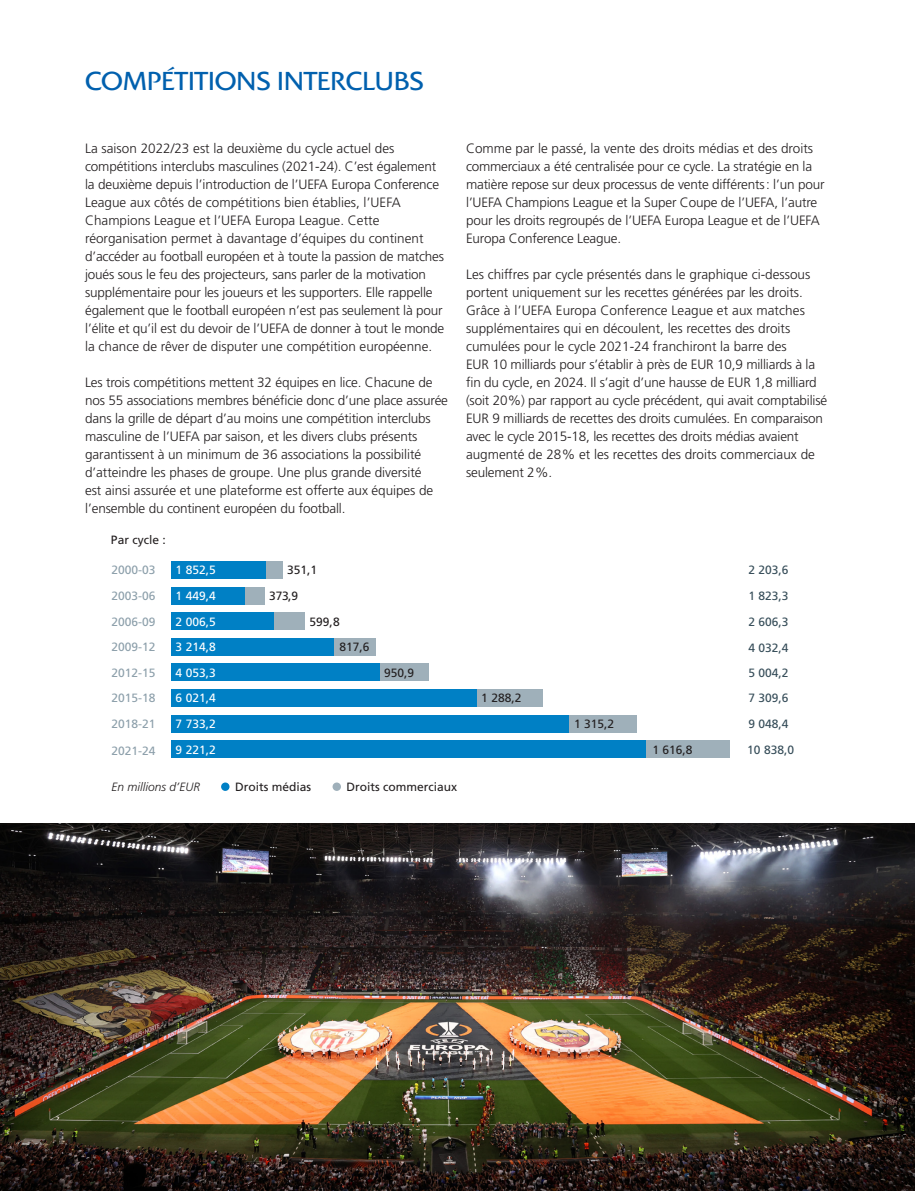
<style>
.page{position:relative;width:915px;height:1191px;background:#fff}
.page>*{position:absolute;margin:0;border:0;box-sizing:border-box;transform-origin:0 0}
.TXT_Titre_1{font:27px "UEFA Colosseum";letter-spacing:-.02em;color:#0160ae}
.TXT_Courant{font:300 13.5px/18px "Frutiger LT Pro";letter-spacing:-.015em;color:#231f20}
.t1{font:12px "Frutiger LT Pro";color:#231f20}
.t2{font:12px/25.5px "Frutiger LT Pro";color:#8c9faa}
.t3{font:12px/25.2px "Frutiger LT Pro";color:#364d59}
.t4{font:12px "Frutiger LT Pro";color:#fff}
.t5{font:italic 300 12px "Frutiger LT Pro";color:#231f20}
</style>
<div class="page">
<div style="left:171px;top:638px;width:163px;height:17px;background:#0080c5"></div>
<div style="left:334px;top:638px;width:42px;height:17px;background:#9fb0ba"></div>
<div style="left:171px;top:664px;width:209px;height:17px;background:#0080c5"></div>
<div style="left:380px;top:664px;width:49px;height:17px;background:#9fb0ba"></div>
<div style="left:171px;top:689px;width:306px;height:17px;background:#0080c5"></div>
<div style="left:477px;top:689px;width:66px;height:17px;background:#9fb0ba"></div>
<div style="left:171px;top:715px;width:398px;height:17px;background:#0080c5"></div>
<div style="left:569px;top:715px;width:68px;height:17px;background:#9fb0ba"></div>
<div style="left:171px;top:740px;width:475px;height:17px;background:#0080c5"></div>
<div style="left:646px;top:740px;width:83px;height:17px;background:#9fb0ba"></div>
<div style="left:171px;top:587px;width:75px;height:17px;background:#0080c5"></div>
<div style="left:246px;top:587px;width:19px;height:17px;background:#9fb0ba"></div>
<div style="left:171px;top:613px;width:103px;height:17px;background:#0080c5"></div>
<div style="left:274px;top:613px;width:31px;height:17px;background:#9fb0ba"></div>
<div style="left:171px;top:561px;width:95px;height:17px;background:#0080c5"></div>
<div style="left:266px;top:561px;width:16px;height:17px;background:#9fb0ba"></div>
<div style="left:221px;top:782px;width:8px;height:9px;background:#0080c5;border-radius:50%"></div>
<div style="left:332px;top:782px;width:9px;height:9px;background:#9fb0ba;border-radius:50%"></div>
<img style="left:0;top:823px;width:914px;height:368px">
<p class="TXT_Titre_1" style="left:85px;top:62px;width:340px">COMPÉTITIONS INTERCLUBS</p>
<p class="TXT_Courant" style="left:85px;top:139px;width:360px">La saison 2022/23 est la deuxième du cycle actuel des compétitions interclubs masculines (2021-24). C’est également la deuxième depuis l’introduction de l’UEFA Europa Conference League aux côtés de compétitions bien établies, l’UEFA Champions League et l’UEFA Europa League. Cette réorganisation permet à davantage d’équipes du continent d’accéder au football européen et à toute la passion de matches joués sous le feu des projecteurs, sans parler de la motivation supplémentaire pour les joueurs et les supporters. Elle rappelle également que le football européen n’est pas seulement là pour l’élite et qu’il est du devoir de l’UEFA de donner à tout le monde la chance de rêver de disputer une compétition européenne.</p>
<p class="TXT_Courant" style="left:85px;top:373px;width:364px">Les trois compétitions mettent 32 équipes en lice. Chacune de nos 55 associations membres bénéficie donc d’une place assurée dans la grille de départ d’au moins une compétition interclubs masculine de l’UEFA par saison, et les divers clubs présents garantissent à un minimum de 36 associations la possibilité d’atteindre les phases de groupe. Une plus grande diversité<br>est ainsi assurée et une plateforme est offerte aux équipes de l’ensemble du continent européen du football.</p>
<p class="TXT_Courant" style="left:466px;top:139px;width:360px">Comme par le passé, la vente des droits médias et des droits commerciaux a été centralisée pour ce cycle. La stratégie en la matière repose sur deux processus de vente différents: l’un pour l’UEFA Champions League et la Super Coupe de l’UEFA, l’autre pour les droits regroupés de l’UEFA Europa League et de l’UEFA Europa Conference League.</p>
<p class="TXT_Courant" style="left:466px;top:265px;width:362px">Les chiffres par cycle présentés dans le graphique ci-dessous portent uniquement sur les recettes générées par les droits.<br>Grâce à l’UEFA Europa Conference League et aux matches supplémentaires qui en découlent, les recettes des droits cumulées pour le cycle 2021-24 franchiront la barre des<br>EUR 10 milliards pour s’établir à près de EUR 10,9 milliards à la fin du cycle, en 2024. Il s’agit d’une hausse de EUR 1,8 milliard (soit 20%) par rapport au cycle précédent, qui avait comptabilisé EUR 9 milliards de recettes des droits cumulées. En comparaison avec le cycle 2015-18, les recettes des droits médias avaient augmenté de 28% et les recettes des droits commerciaux de seulement 2%.</p>
<p class="t1" style="left:111px;top:533px;width:56px">Par cycle :</p>
<p class="t2" style="left:111px;top:557px;width:46px">2000-03</p>
<p class="t4" style="left:176px;top:563px;width:42px">1 852,5</p>
<p class="t1" style="left:287px;top:563px;width:32px">351,1</p>
<p class="t3" style="left:748px;top:557px;width:42px">2 203,6</p>
<p class="t2" style="left:111px;top:583px;width:46px">2003-06<br>2006-09</p>
<p class="t4" style="left:176px;top:589px;width:42px">1 449,4</p>
<p class="t1" style="left:269px;top:589px;width:30px">373,9</p>
<p class="t4" style="left:176px;top:614px;width:42px">2 006,5</p>
<p class="t1" style="left:309px;top:615px;width:32px">599,8</p>
<p class="t3" style="left:748px;top:583px;width:42px">1 823,3</p>
<p class="t3" style="left:748px;top:609px;width:42px">2 606,3</p>
<p class="t2" style="left:111px;top:634px;width:46px">2009-12</p>
<p class="t2" style="left:111px;top:660px;width:46px">2012-15<br>2015-18</p>
<p class="t4" style="left:176px;top:640px;width:42px">3 214,8</p>
<p class="t1" style="left:339px;top:640px;width:32px">817,6</p>
<p class="t4" style="left:176px;top:665px;width:42px">4 053,3</p>
<p class="t1" style="left:384px;top:665px;width:32px">950,9</p>
<p class="t4" style="left:176px;top:691px;width:42px">6 021,4</p>
<p class="t1" style="left:481px;top:691px;width:42px">1 288,2</p>
<p class="t3" style="left:748px;top:635px;width:42px">4 032,4</p>
<p class="t3" style="left:748px;top:660px;width:42px">5 004,2<br>7 309,6</p>
<p class="t2" style="left:111px;top:711px;width:46px">2018-21</p>
<p class="t2" style="left:111px;top:738px;width:46px">2021-24</p>
<p class="t4" style="left:176px;top:717px;width:42px">7 733,2</p>
<p class="t1" style="left:574px;top:717px;width:42px">1 315,2</p>
<p class="t4" style="left:176px;top:742px;width:42px">9 221,2</p>
<p class="t1" style="left:652px;top:742px;width:42px">1 616,8</p>
<p class="t3" style="left:747px;top:711px;width:48px">9 048,4<br>10 838,0</p>
<p class="t5" style="left:111px;top:780px;width:90px">En millions d’EUR</p>
<p class="t1" style="left:235px;top:779px;width:78px">Droits médias</p>
<p class="t1" style="left:346px;top:779px;width:112px">Droits commerciaux</p>
</div>
